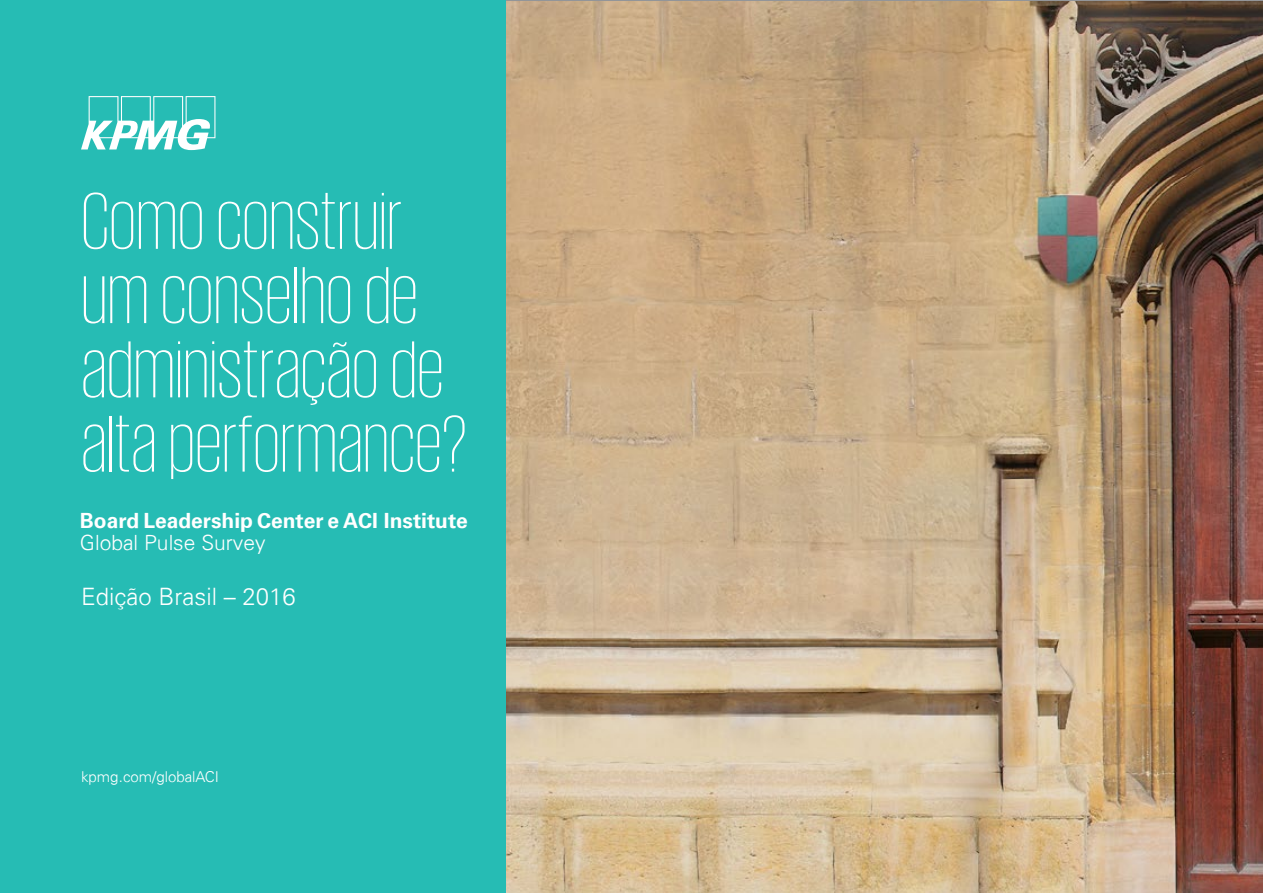
<style>
.page{position:relative;width:1263px;height:893px;background:#fff}
.page>*{position:absolute;margin:0;border:0;box-sizing:border-box;transform-origin:0 0}
.Title_40pt{font:200 82.5px/74.2px "KPMG";letter-spacing:.01em;color:#fff}
.Cover_Subhead_Bold_W{font:300 24px "Univers 45";color:#fff}
.Cover_Subhead_Bold_W-2{font:300 21px/22.4px "Univers 45";color:#fff}
.Cover_Copy_10pt_Whit{font:300 15px "Univers 45";color:#fff}
.s1{font-style:inherit}
</style>
<div class="page">
<img style="left:505px;top:1px;width:758px;height:892px">
<div style="left:0;top:0;width:505px;height:893px;background:#26bcb4"></div>
<svg style="left:81px;top:96px;width:134px;height:54px"></svg>
<p class="Title_40pt" style="left:81px;top:182px;width:387px">Como construir um conselho de administração de alta performance?</p>
<p class="Cover_Subhead_Bold_W-2" style="left:80px;top:509px;width:389px">Board Leadership Center e ACI Institute<br><span class="s1">Global</span> <span class="s1">P</span><span class="s1">ulse</span> <span class="s1">S</span><span class="s1">urvey</span></p>
<p class="Cover_Subhead_Bold_W" style="left:81px;top:582px;width:216px">Edição Brasil <span class="s1">– 2016</span></p>
<p class="Cover_Copy_10pt_Whit" style="left:81px;top:767px;width:139px">kpmg.com/globalACI</p>
</div>
